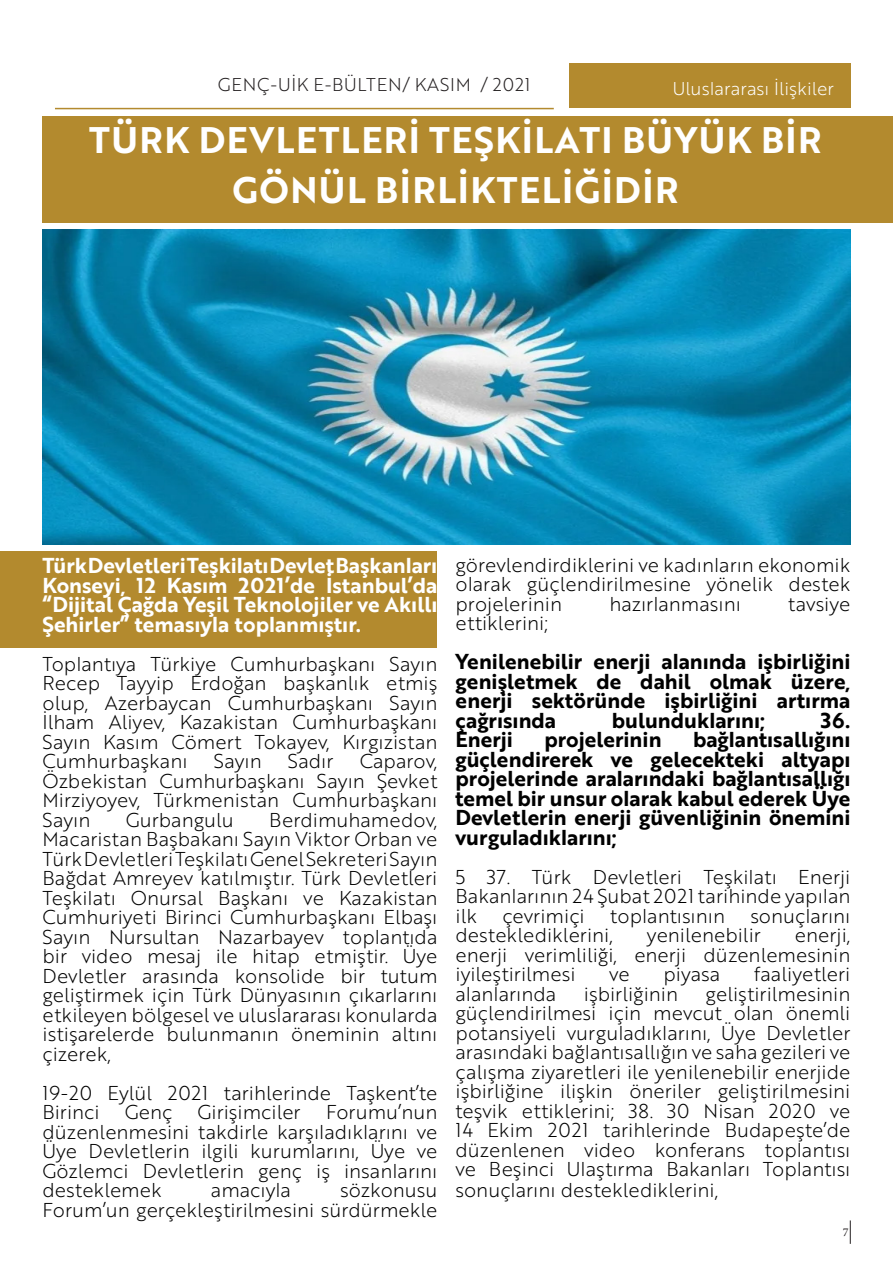
<style>
.page{position:relative;width:893px;height:1263px;background:#fff}
.page>*{position:absolute;margin:0;border:0;box-sizing:border-box;transform-origin:0 0}
.t1{font:700 36px/49.5px "Brother 1816";letter-spacing:.04em;color:#fff;text-align:center}
.t2{font:700 21px/19.5px "Brother 1816";color:#000;text-align:justify}
.t3{font:700 21px/19.5px "Brother 1816";color:#fff;text-align:justify}
.t4{font:300 19.5px/19.5px "Brother 1816";color:#000;text-align:justify}
.t5{font:300 18px "Brother 1816";letter-spacing:.04em;color:#231f20}
.t6{font:300 18px "Brother 1816";color:#fff}
.t7{font:12px "Minion Pro";color:#231f20}
</style>
<div class="page">
<svg style="left:850px;top:1220px;width:1px;height:24px"></svg>
<div style="left:569px;top:64px;width:281px;height:44px;background:#b38a2e"></div>
<hr style="left:55px;top:108px;width:499px;height:1px;background:#b38a2e">
<div style="left:43px;top:116px;width:850px;height:107px;background:#b38a2e"></div>
<div style="left:0;top:551px;width:436px;height:96px;background:#b38a2e"></div>
<img style="left:43px;top:230px;width:807px;height:314px">
<p class="t5" style="left:218px;top:72px;width:314px">GENÇ-UİK E-BÜLTEN/ KASIM / 2021</p>
<p class="t6" style="left:673px;top:75px;width:163px">Uluslararası İlişkiler</p>
<p class="t1" style="left:89px;top:114px;width:734px">TÜRK DEVLETLERİ TEŞKİLATI BÜYÜK BİR<br>GÖNÜL BİRLİKTELİĞİDİR</p>
<p class="t3" style="left:43px;top:555px;width:396px">Türk Devletleri Teşkilatı Devlet Başkanları Konseyi, 12 Kasım 2021’de İstanbul’da “Dijital Çağda Yeşil Teknolojiler ve Akıllı Şehirler” temasıyla toplanmıştır.</p>
<p class="t4" style="left:43px;top:653px;width:396px">Toplantıya Türkiye Cumhurbaşkanı Sayın Recep Tayyip Erdoğan başkanlık etmiş olup, Azerbaycan Cumhurbaşkanı Sayın İlham Aliyev, Kazakistan Cumhurbaşkanı Sayın Kasım Cömert Tokayev, Kırgızistan Cumhurbaşkanı</p>
<p class="t4" style="left:43px;top:750px;width:396px;text-indent:317px">Caparov, Özbekistan Cumhurbaşkanı Sayın Şevket Mirziyoyev, Türkmenistan Cumhurbaşkanı Sayın</p>
<p class="t4" style="left:214px;top:750px;width:49px">Sayın</p>
<p class="t4" style="left:288px;top:750px;width:47px">Sadır</p>
<p class="t4" style="left:126px;top:809px;width:109px">Gurbangulu</p>
<p class="t4" style="left:43px;top:809px;width:396px;text-indent:227px">Berdimuhamedov, Macaristan Başbakanı Sayın Viktor Orban ve Türk Devletleri Teşkilatı Genel Sekreteri Sayın Bağdat Amreyev katılmıştır. Türk Devletleri Teşkilatı Onursal Başkanı ve Kazakistan Cumhuriyeti Birinci Cumhurbaşkanı Elbaşı Sayın Nursultan Nazarbayev toplantıda bir video mesaj ile hitap etmiştir. Üye Devletler arasında konsolide bir tutum geliştirmek için Türk Dünyasının çıkarlarını etkileyen bölgesel ve uluslararası konularda istişarelerde bulunmanın öneminin altını çizerek,</p>
<p class="t4" style="left:43px;top:1082px;width:396px">19-20 Eylül 2021 tarihlerinde Taşkent’te<br>Birinci</p>
<p class="t4" style="left:43px;top:1101px;width:396px;text-indent:283px">Forumu’nun düzenlenmesini takdirle karşıladıklarını ve Üye Devletlerin ilgili kurumlarını, Üye ve Gözlemci Devletlerin genç iş insanlarını desteklemek</p>
<p class="t4" style="left:125px;top:1101px;width:49px">Genç</p>
<p class="t4" style="left:198px;top:1101px;width:105px">Girişimciler</p>
<p class="t4" style="left:43px;top:1179px;width:396px;text-align:right">sözkonusu<br>Forum’un gerçekleştirilmesini sürdürmekle</p>
<p class="t4" style="left:211px;top:1179px;width:82px">amacıyla</p>
<p class="t4" style="left:455px;top:554px;width:396px">görevlendirdiklerini ve kadınların ekonomik olarak güçlendirilmesine yönelik destek projelerinin</p>
<p class="t4" style="left:609px;top:593px;width:133px">hazırlanmasını</p>
<p class="t4" style="left:788px;top:593px;width:64px">tavsiye</p>
<p class="t4" style="left:455px;top:613px;width:94px">ettiklerini;</p>
<p class="t2" style="left:455px;top:651px;width:396px">Yenilenebilir enerji alanında işbirliğini genişletmek de dahil olmak üzere, enerji sektöründe işbirliğini artırma çağrısında</p>
<p class="t2" style="left:612px;top:710px;width:155px">bulunduklarını;</p>
<p class="t2" style="left:821px;top:710px;width:31px">36.</p>
<p class="t2" style="left:455px;top:729px;width:396px;text-indent:238px">bağlantısallığını güçlendirerek ve gelecekteki altyapı projelerinde aralarındaki bağlantısallığı temel bir unsur olarak kabul ederek Üye Devletlerin enerji güvenliğinin önemini vurguladıklarını;</p>
<p class="t4" style="left:455px;top:866px;width:396px">5 37. Türk Devletleri Teşkilatı Enerji Bakanlarının 24 Şubat 2021 tarihinde yapılan ilk</p>
<p class="t2" style="left:455px;top:729px;width:59px">Enerji</p>
<p class="t2" style="left:544px;top:729px;width:119px">projelerinin</p>
<p class="t4" style="left:502px;top:905px;width:84px">çevrimiçi</p>
<p class="t4" style="left:610px;top:905px;width:116px">toplantısının</p>
<p class="t4" style="left:750px;top:905px;width:102px">sonuçlarını</p>
<p class="t4" style="left:455px;top:925px;width:159px">desteklediklerini,</p>
<p class="t4" style="left:647px;top:925px;width:115px">yenilenebilir</p>
<p class="t4" style="left:455px;top:925px;width:396px;text-indent:339px">enerji, enerji verimliliği, enerji düzenlemesinin iyileştirilmesi</p>
<p class="t4" style="left:609px;top:964px;width:22px">ve</p>
<p class="t4" style="left:663px;top:964px;width:58px">piyasa</p>
<p class="t4" style="left:754px;top:964px;width:98px">faaliyetleri</p>
<p class="t4" style="left:455px;top:983px;width:396px;text-indent:250px">geliştirilmesinin güçlendirilmesi için mevcut olan önemli potansiyeli vurguladıklarını, Üye Devletler arasındaki bağlantısallığın ve saha gezileri ve çalışma ziyaretleri ile yenilenebilir enerjide işbirliğine ilişkin öneriler geliştirilmesini teşvik ettiklerini; 38. 30 Nisan 2020 ve 14 Ekim 2021 tarihlerinde Budapeşte’de düzenlenen video konferans toplantısı ve Beşinci Ulaştırma Bakanları Toplantısı sonuçlarını desteklediklerini,</p>
<p class="t4" style="left:455px;top:983px;width:102px">alanlarında</p>
<p class="t4" style="left:584px;top:983px;width:96px">işbirliğinin</p>
<p class="t7" style="left:843px;top:1224px;width:7px">7</p>
</div>
